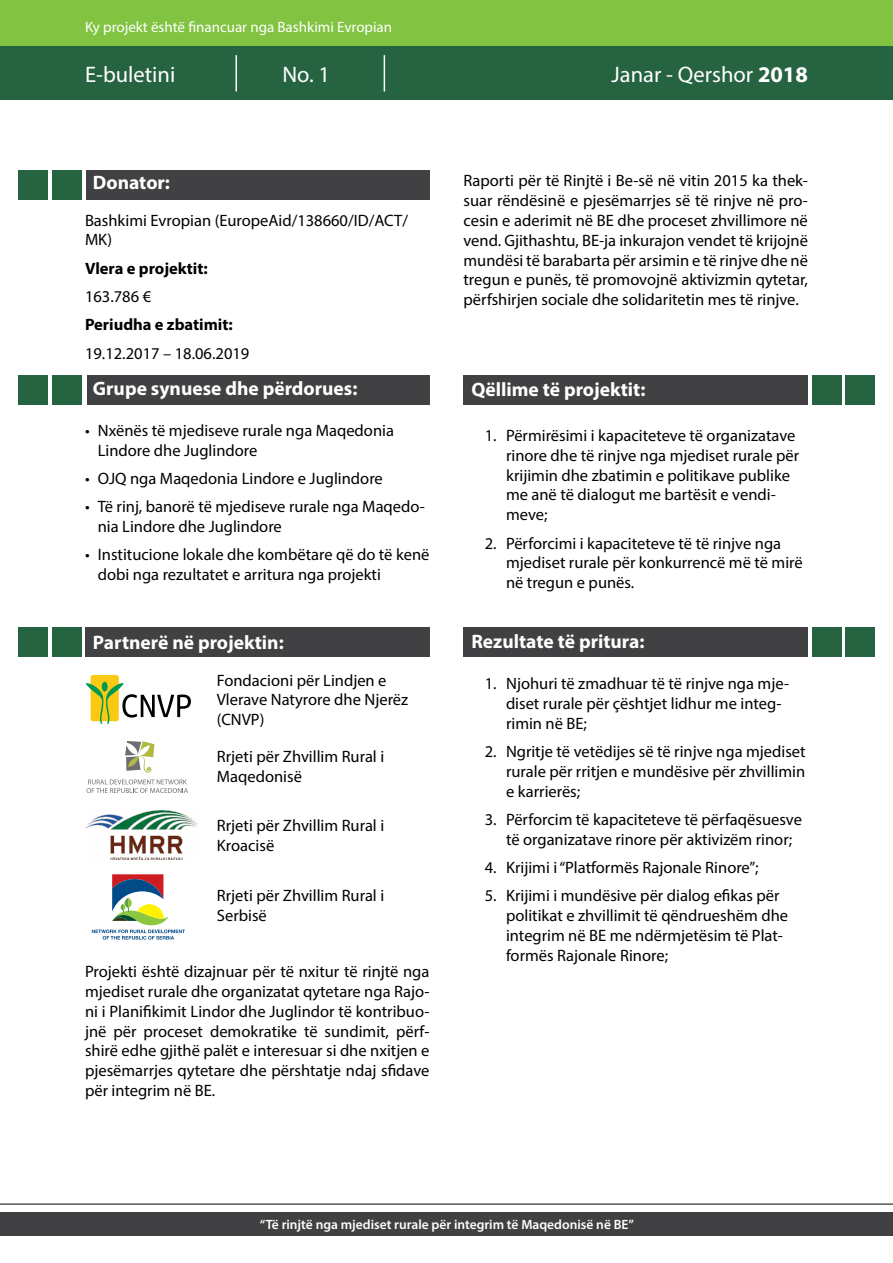
<style>
.page{position:relative;width:893px;height:1263px;background:#fff}
.page>*{position:absolute;margin:0;border:0;box-sizing:border-box;transform-origin:0 0}
.t1{font:22.5px "Myriad Pro";color:#fff}
.t2{font:700 19.5px "Myriad Pro";color:#fff}
.t3{font:16.5px/19.8px "Myriad Pro";color:#000}
.t4{font:700 16.5px "Myriad Pro";color:#000}
.t5{font:15px "Myriad Pro";color:#fff}
.t6{font:600 13.5px "Myriad Pro";color:#fff}
.s1{font-weight:700}
</style>
<div class="page">
<div style="left:0;top:1212px;width:893px;height:24px;background:#414042"></div>
<hr style="left:0;top:1204px;width:893px;height:1px;background:#000">
<div style="left:0;top:0;width:893px;height:91px;background:#82c341"></div>
<div style="left:0;top:47px;width:893px;height:53px;background:#256341"></div>
<hr style="left:235px;top:55px;width:2px;height:36px;background:#fff">
<hr style="left:384px;top:55px;width:1px;height:36px;background:#fff">
<div style="left:86px;top:170px;width:343px;height:30px;background:#414042"></div>
<div style="left:87px;top:375px;width:342px;height:30px;background:#414042"></div>
<div style="left:463px;top:375px;width:345px;height:30px;background:#414042"></div>
<div style="left:463px;top:627px;width:345px;height:30px;background:#414042"></div>
<div style="left:85px;top:627px;width:344px;height:30px;background:#414042"></div>
<div style="left:52px;top:170px;width:30px;height:30px;background:#256341"></div>
<div style="left:52px;top:375px;width:30px;height:30px;background:#256341"></div>
<div style="left:812px;top:375px;width:30px;height:30px;background:#256341"></div>
<div style="left:812px;top:627px;width:30px;height:30px;background:#256341"></div>
<div style="left:52px;top:627px;width:30px;height:30px;background:#256341"></div>
<div style="left:19px;top:170px;width:29px;height:30px;background:#256341"></div>
<div style="left:19px;top:375px;width:29px;height:30px;background:#256341"></div>
<div style="left:845px;top:375px;width:30px;height:30px;background:#256341"></div>
<div style="left:845px;top:627px;width:30px;height:30px;background:#256341"></div>
<div style="left:19px;top:627px;width:29px;height:30px;background:#256341"></div>
<div style="left:91px;top:675px;width:28px;height:46px;background:#fac913;border-radius:3px"></div>
<svg style="left:86px;top:681px;width:105px;height:43px"></svg>
<img style="left:85px;top:810px;width:113px;height:49px">
<svg style="left:125px;top:741px;width:30px;height:32px"></svg>
<svg style="left:87px;top:779px;width:101px;height:14px"></svg>
<svg style="left:92px;top:874px;width:93px;height:66px"></svg>
<p class="t5" style="left:85px;top:18px;width:309px">Ky projekt është financuar nga Bashkimi Evropian</p>
<h1 class="t1" style="left:85px;top:60px;width:92px">Е-buletini</h1>
<h1 class="t1" style="left:282px;top:60px;width:49px">No. 1</h1>
<h1 class="t1" style="left:612px;top:60px;width:198px">Janar - Qershor <span class="s1">2018</span></h1>
<p class="t2" style="left:93px;top:169px;width:79px">Donator:</p>
<p class="t3" style="left:85px;top:210px;width:325px">Bashkimi Evropian (EuropeAid/138660/ID/ACT/<br>MK)</p>
<p class="t4" style="left:85px;top:257px;width:124px">Vlera e projektit:</p>
<p class="t3" style="left:85px;top:286px;width:68px">163.786 €</p>
<p class="t4" style="left:85px;top:314px;width:149px">Periudha e zbatimit:</p>
<p class="t3" style="left:85px;top:343px;width:166px">19.12.2017 – 18.06.2019</p>
<p class="t2" style="left:93px;top:375px;width:266px">Grupe synuese dhe përdorues:</p>
<p class="t3" style="left:98px;top:420px;width:298px;text-indent:-13px">• Nxënës të mjediseve rurale nga Maqedonia<br>Lindore dhe Juglindore</p>
<p class="t3" style="left:85px;top:468px;width:299px">• OJQ nga Maqedonia Lindore e Juglindore</p>
<p class="t3" style="left:98px;top:496px;width:329px;text-indent:-13px">• Të rinj, banorë të mjediseve rurale nga Maqedo&shy;nia Lindore dhe Juglindore</p>
<p class="t3" style="left:98px;top:545px;width:333px;text-indent:-13px">• Institucione lokale dhe kombëtare që do të kenë dobi nga rezultatet e arritura nga projekti</p>
<p class="t2" style="left:93px;top:629px;width:192px">Partnerë në projektin:</p>
<p class="t3" style="left:217px;top:670px;width:193px">Fondacioni për Lindjen e<br>Vlerave Natyrore dhe Njerëz (CNVP)</p>
<p class="t3" style="left:217px;top:746px;width:169px">Rrjeti për Zhvillim Rural i<br>Maqedonisë</p>
<p class="t3" style="left:217px;top:816px;width:169px">Rrjeti për Zhvillim Rural i<br>Kroacisë</p>
<p class="t3" style="left:217px;top:885px;width:169px">Rrjeti për Zhvillim Rural i<br>Serbisë</p>
<p class="t3" style="left:85px;top:961px;width:346px;text-align:justify">Projekti është dizajnuar për të nxitur të rinjtë nga mjediset rurale dhe organizatat qytetare nga Rajo&shy;ni i Planifikimit Lindor dhe Juglindor të kontribuo&shy;jnë për proceset demokratike të sundimit, përf&shy;shirë edhe gjithë palët e interesuar si dhe nxitjen e pjesëmarrjes qytetare dhe përshtatje ndaj sfidave për integrim në BE.</p>
<p class="t3" style="left:463px;top:171px;width:346px;text-align:justify">Raporti për të Rinjtë i Be-së në vitin 2015 ka thek&shy;suar rëndësinë e pjesëmarrjes së të rinjve në pro&shy;cesin e aderimit në BE dhe proceset zhvillimore në vend. Gjithashtu, BE-ja inkurajon vendet të krijojnë mundësi të barabarta për arsimin e të rinjve dhe në tregun e punës, të promovojnë aktivizmin qytetar, përfshirjen sociale dhe solidaritetin mes të rinjve.</p>
<p class="t2" style="left:471px;top:376px;width:176px">Qëllime të projektit:</p>
<p class="t3" style="left:506px;top:425px;width:295px;text-indent:-21px">1. Përmirësimi i kapaciteteve të organizatave rinore dhe të rinjve nga mjediset rurale për krijimin dhe zbatimin e politikave publike me anë të dialogut me bartësit e vendi&shy;meve;</p>
<p class="t3" style="left:506px;top:533px;width:298px;text-indent:-21px">2. Përforcimi i kapaciteteve të të rinjve nga mjediset rurale për konkurrencë më të mirë në tregun e punës.</p>
<p class="t2" style="left:471px;top:629px;width:175px">Rezultate të pritura:</p>
<p class="t3" style="left:506px;top:673px;width:285px;text-indent:-21px">1. Njohuri të zmadhuar të të rinjve nga mje&shy;diset rurale për çështjet lidhur me integ&shy;rimin në BE;</p>
<p class="t3" style="left:506px;top:741px;width:301px;text-align:justify;text-indent:-21px">2. Ngritje të vetëdijes së të rinjve nga mjediset rurale për rritjen e mundësive për zhvillimin e karrierës;</p>
<p class="t3" style="left:506px;top:809px;width:297px;text-indent:-21px">3. Përforcim të kapaciteteve të përfaqësuesve të organizatave rinore për aktivizëm rinor;</p>
<p class="t3" style="left:485px;top:857px;width:275px">4. Krijimi i “Platformës Rajonale Rinore”;</p>
<p class="t3" style="left:506px;top:885px;width:284px;text-indent:-21px">5. Krijimi i mundësive për dialog efikas për politikat e zhvillimit të qëndrueshëm dhe integrim në BE me ndërmjetësim të Plat&shy;formës Rajonale Rinore;</p>
<p class="t6" style="left:260px;top:1216px;width:376px">“Të rinjtë nga mjediset rurale për integrim të Maqedonisë në BE”</p>
</div>
